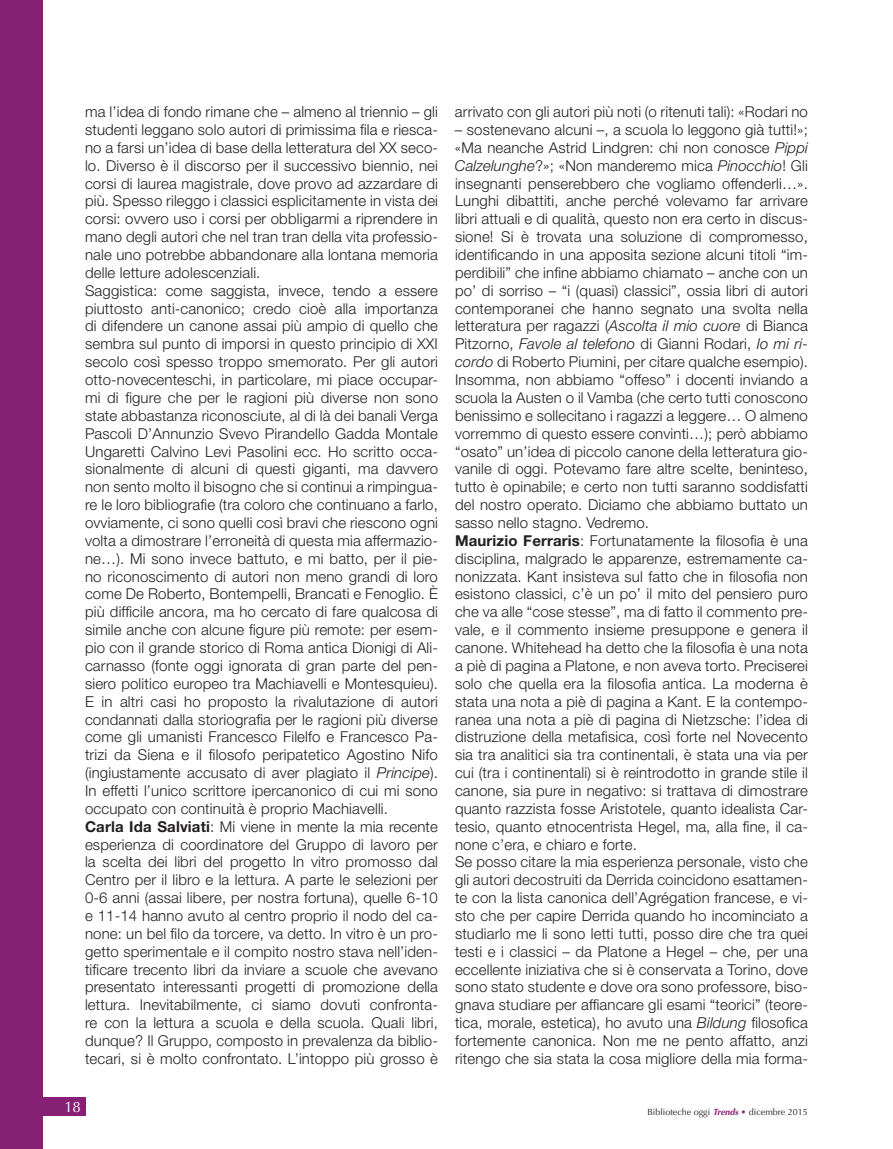
<style>
.page{position:relative;width:893px;height:1149px;background:#fff}
.page>*{position:absolute;margin:0;border:0;box-sizing:border-box;transform-origin:0 0}
.t1{font:300 15px/17.9px "Helvetica Neue LT Std";letter-spacing:.01em;color:#231f20}
.t2{font:15px "Optima";color:#fff}
.t3{font:9px "Optima";color:#231f20}
.s1{font-style:italic}
.s2{font-family:"Helvetica Neue";font-weight:700}
.s3{font-weight:700;font-style:italic;color:#862074}
.s4{color:#862074}
</style>
<div class="page">
<div style="left:0;top:1096px;width:85px;height:18px;background:#862074"></div>
<div style="left:0;top:0;width:43px;height:1148px;background:#862074"></div>
<p class="t1" style="left:85px;top:102px;width:354px">ma l’idea di fondo rimane che – almeno al triennio – gli studenti leggano solo autori di primissima fila e riesca&shy;no a farsi un’idea di base della letteratura del XX seco&shy;lo. Diverso è il discorso per il successivo biennio, nei corsi di laurea magistrale, dove provo ad azzardare di più. Spesso rileggo i classici esplicitamente in vista dei corsi: ovvero uso i corsi per obbligarmi a riprendere in mano degli autori che nel tran tran della vita professio&shy;nale uno potrebbe abbandonare alla lontana memoria delle letture adolescenziali.<br>Saggistica: come saggista, invece, tendo a essere piuttosto anti-canonico; credo cioè alla importanza di difendere un canone assai più ampio di quello che sembra sul punto di imporsi in questo principio di XXI secolo così spesso troppo smemorato. Per gli autori otto-novecenteschi, in particolare, mi piace occupar&shy;mi di figure che per le ragioni più diverse non sono state abbastanza riconosciute, al di là dei banali Verga Pascoli D’Annunzio Svevo Pirandello Gadda Montale Ungaretti Calvino Levi Pasolini ecc. Ho scritto occa&shy;sionalmente di alcuni di questi giganti, ma davvero non sento molto il bisogno che si continui a rimpingua&shy;re le loro bibliografie (tra coloro che continuano a farlo, ovviamente, ci sono quelli così bravi che riescono ogni volta a dimostrare l’erroneità di questa mia affermazio&shy;ne…). Mi sono invece battuto, e mi batto, per il pie&shy;no riconoscimento di autori non meno grandi di loro come De Roberto, Bontempelli, Brancati e Fenoglio. È più difficile ancora, ma ho cercato di fare qualcosa di simile anche con alcune figure più remote: per esem&shy;pio con il grande storico di Roma antica Dionigi di Ali&shy;carnasso (fonte oggi ignorata di gran parte del pen&shy;siero politico europeo tra Machiavelli e Montesquieu).<br>E in altri casi ho proposto la rivalutazione di autori condannati dalla storiografia per le ragioni più diverse come gli umanisti Francesco Filelfo e Francesco Pa&shy;trizi da Siena e il filosofo peripatetico Agostino Nifo (ingiustamente accusato di aver plagiato il <span class="s1">Principe</span>).<br>In effetti l’unico scrittore ipercanonico di cui mi sono occupato con continuità è proprio Machiavelli.<br><span class="s2">Carla Ida Salviati</span>: Mi viene in mente la mia recente esperienza di coordinatore del Gruppo di lavoro per la scelta dei libri del progetto In vitro promosso dal Centro per il libro e la lettura. A parte le selezioni per 0-6 anni (assai libere, per nostra fortuna), quelle 6-10 e 11-14 hanno avuto al centro proprio il nodo del ca&shy;none: un bel filo da torcere, va detto. In vitro è un pro&shy;getto sperimentale e il compito nostro stava nell’iden&shy;tificare trecento libri da inviare a scuole che avevano presentato interessanti progetti di promozione della lettura. Inevitabilmente, ci siamo dovuti confronta&shy;re con la lettura a scuola e della scuola. Quali libri, dunque? Il Gruppo, composto in prevalenza da biblio&shy;tecari, si è molto confrontato. L’intoppo più grosso è</p>
<p class="t1" style="left:455px;top:102px;width:354px">arrivato con gli autori più noti (o ritenuti tali): «Rodari no</p>
<p class="t1" style="left:455px;top:120px;width:354px">– sostenevano alcuni –, a scuola lo leggono già tutti!»; «Ma neanche Astrid Lindgren: chi non conosce <span class="s1">Pippi Calzelunghe</span>?»; «Non manderemo mica <span class="s1">Pinocchio</span>! Gli insegnanti penserebbero che vogliamo offenderli…».<br>Lunghi dibattiti, anche perché volevamo far arrivare libri attuali e di qualità, questo non era certo in discus&shy;sione! Si è trovata una soluzione di compromesso, identificando in una apposita sezione alcuni titoli “im&shy;perdibili” che infine abbiamo chiamato – anche con un po’ di sorriso – “i (quasi) classici”, ossia libri di autori contemporanei che hanno segnato una svolta nella letteratura per ragazzi (<span class="s1">Ascolta il mio cuore</span> di Bianca Pitzorno, <span class="s1">Favole al telefono</span> di Gianni Rodari, <span class="s1">Io mi ri&shy;cordo</span> di Roberto Piumini, per citare qualche esempio).<br>Insomma, non abbiamo “offeso” i docenti inviando a scuola la Austen o il Vamba (che certo tutti conoscono benissimo e sollecitano i ragazzi a leggere… O almeno vorremmo di questo essere convinti…); però abbiamo “osato” un’idea di piccolo canone della letteratura gio&shy;vanile di oggi. Potevamo fare altre scelte, beninteso, tutto è opinabile; e certo non tutti saranno soddisfatti del nostro operato. Diciamo che abbiamo buttato un sasso nello stagno. Vedremo.<br><span class="s2">Maurizio Ferraris</span>: Fortunatamente la filosofia è una disciplina, malgrado le apparenze, estremamente ca&shy;nonizzata. Kant insisteva sul fatto che in filosofia non esistono classici, c’è un po’ il mito del pensiero puro che va alle “cose stesse”, ma di fatto il commento pre&shy;vale, e il commento insieme presuppone e genera il canone. Whitehead ha detto che la filosofia è una nota a piè di pagina a Platone, e non aveva torto. Preciserei solo che quella era la filosofia antica. La moderna è stata una nota a piè di pagina a Kant. E la contempo&shy;ranea una nota a piè di pagina di Nietzsche: l’idea di distruzione della metafisica, così forte nel Novecento sia tra analitici sia tra continentali, è stata una via per cui (tra i continentali) si è reintrodotto in grande stile il canone, sia pure in negativo: si trattava di dimostrare quanto razzista fosse Aristotele, quanto idealista Car&shy;tesio, quanto etnocentrista Hegel, ma, alla fine, il ca&shy;none c’era, e chiaro e forte.<br>Se posso citare la mia esperienza personale, visto che gli autori decostruiti da Derrida coincidono esattamen&shy;te con la lista canonica dell’Agrégation francese, e vi&shy;sto che per capire Derrida quando ho incominciato a studiarlo me li sono letti tutti, posso dire che tra quei testi e i classici – da Platone a Hegel – che, per una eccellente iniziativa che si è conservata a Torino, dove sono stato studente e dove ora sono professore, biso&shy;gnava studiare per affiancare gli esami “teorici” (teore&shy;tica, morale, estetica), ho avuto una <span class="s1">Bildung</span> filosofica fortemente canonica. Non me ne pento affatto, anzi ritengo che sia stata la cosa migliore della mia forma-</p>
<p class="t2" style="left:65px;top:1097px;width:18px">18</p>
<p class="t3" style="left:647px;top:1106px;width:162px">Biblioteche oggi <span class="s3">Trends</span> <span class="s4">•</span> dicembre 2015</p>
</div>
